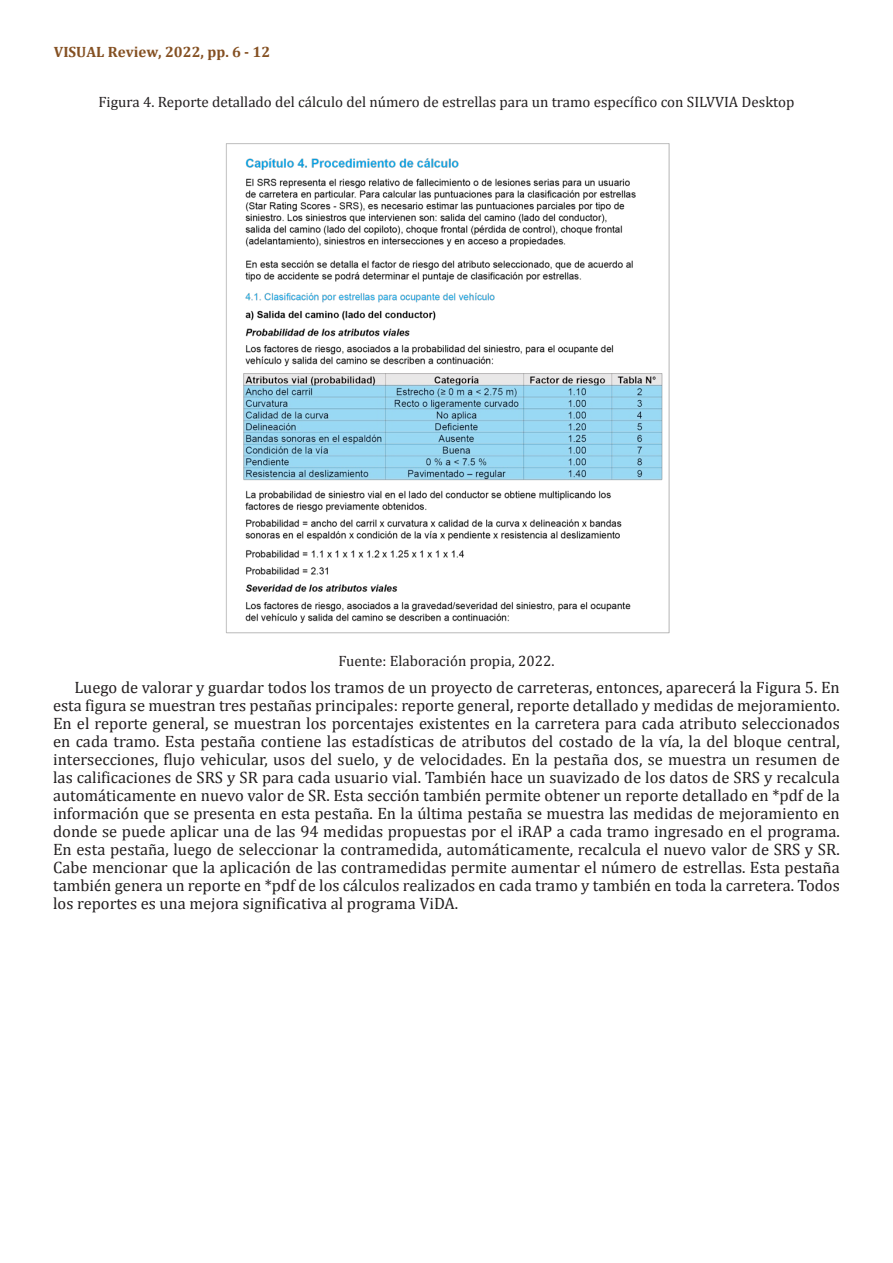
<style>
.page{position:relative;width:893px;height:1263px;background:#fff}
.page>*{position:absolute;margin:0;border:0;box-sizing:border-box;transform-origin:0 0}
.Parrafos-siguientes{font:16.5px/18px "Cambria";color:#231f20;text-align:justify}
.Fuente-Tablas{font:15px "Cambria";color:#231f20}
.t1{font:700 15px "Cambria";color:#845022}
.s1{font-style:inherit}
</style>
<div class="page">
<img style="left:226px;top:143px;width:444px;height:491px">
<p class="t1" style="left:54px;top:41px;width:218px">VISUAL Review, 2022<span class="s1">, pp. 6 - 12</span></p>
<p class="Fuente-Tablas" style="left:99px;top:93px;width:697px">Figura 4. Reporte detallado del cálculo del número de estrellas para un tramo específico con SILVVIA Desktop</p>
<p class="Fuente-Tablas" style="left:338px;top:652px;width:218px">Fuente: Elaboración propia, 2022.</p>
<p class="Parrafos-siguientes" style="left:53px;top:678px;width:788px;text-indent:21px">Luego de valorar y guardar todos los tramos de un proyecto de carreteras, entonces, aparecerá la Figura 5. En esta figura se muestran tres pestañas principales: reporte general, reporte detallado y medidas de mejoramiento.<br>En el reporte general, se muestran los porcentajes existentes en la carretera para cada atributo seleccionados en cada tramo. Esta pestaña contiene las estadísticas de atributos del costado de la vía, la del bloque central, intersecciones, flujo vehicular, usos del suelo, y de velocidades. En la pestaña dos, se muestra un resumen de las calificaciones de SRS y SR para cada usuario vial. También hace un suavizado de los datos de SRS y recalcula automáticamente en nuevo valor de SR. Esta sección también permite obtener un reporte detallado en *pdf de la información que se presenta en esta pestaña. En la última pestaña se muestra las medidas de mejoramiento en donde se puede aplicar una de las 94 medidas propuestas por el iRAP a cada tramo ingresado en el programa.<br>En esta pestaña, luego de seleccionar la contramedida, automáticamente, recalcula el nuevo valor de SRS y SR.<br>Cabe mencionar que la aplicación de las contramedidas permite aumentar el número de estrellas. Esta pestaña también genera un reporte en *pdf de los cálculos realizados en cada tramo y también en toda la carretera. Todos los reportes es una mejora significativa al programa ViDA.</p>
</div>
